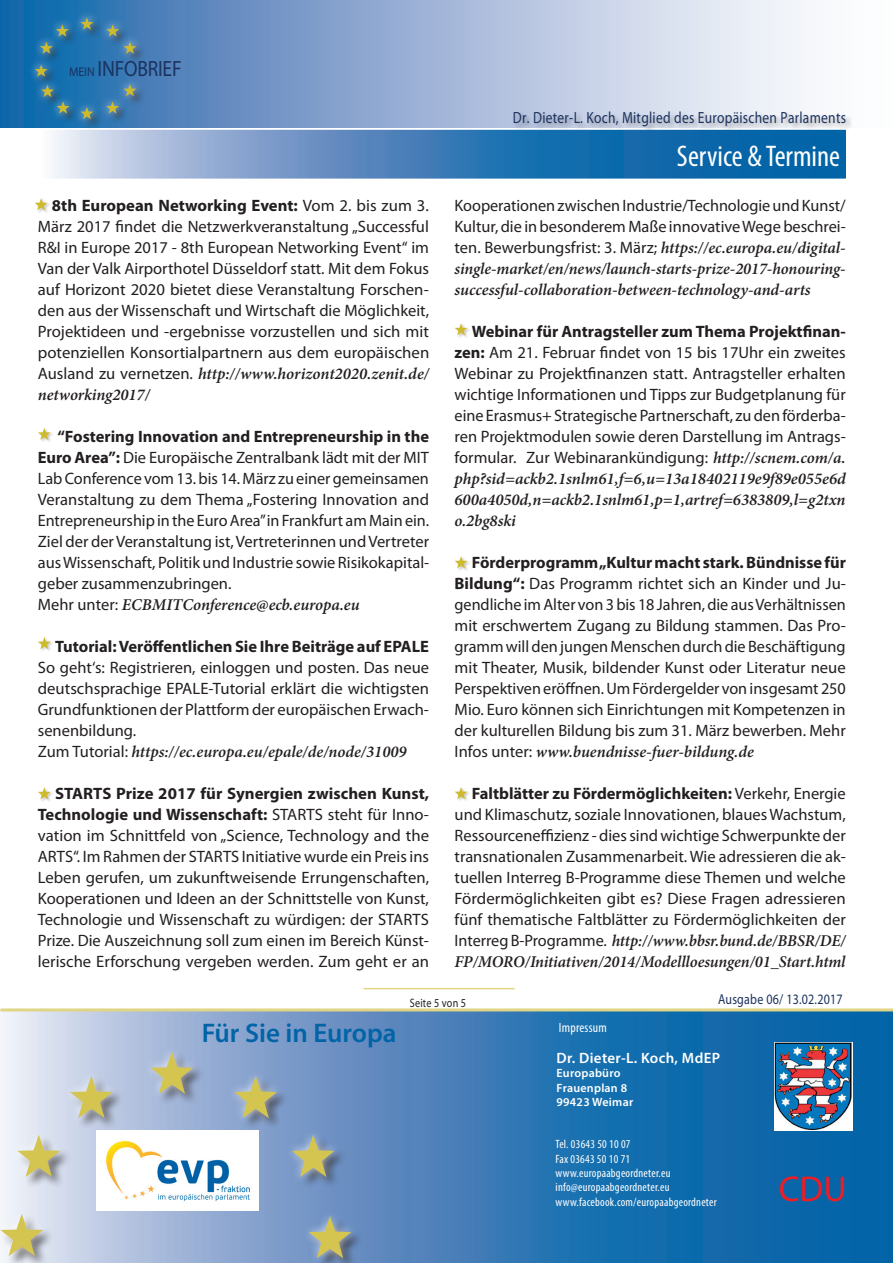
<style>
.page{position:relative;width:893px;height:1263px;background:#fff}
.page>*{position:absolute;margin:0;border:0;box-sizing:border-box;transform-origin:0 0}
.t1{font:36px "Myriad Pro";color:#ed1d26}
.t2{font:condensed 30px "Myriad Pro";color:#fff}
.t3{font:600 27px "Myriad Pro";color:#0164a7}
.t4{font:22.05px "Myriad Pro";letter-spacing:-.01em;color:#1b325f;scale:.88 1}
.t5{font:16.5px/21px "Myriad Pro";color:#231f20;text-align:justify}
.t6{font:italic 600 16.5px/21px "Minion Pro";color:#231f20}
.t7{font:700 16.5px "Myriad Pro";color:#231f20}
.t8{font:16.2px "Myriad Pro";letter-spacing:.02em;color:#1b325f;scale:.83 1}
.t9{font:600 15px "Myriad Pro";letter-spacing:.02em;color:#fff}
.t10{font:14.4px "Myriad Pro";letter-spacing:.02em;color:#1b325f;scale:.83 1}
.t11{font:condensed 13.5px "Myriad Pro";letter-spacing:.02em;color:#fff}
.t12{font:12.15px "Myriad Pro";letter-spacing:.02em;color:#231f20;scale:.83 1}
.t13{font:condensed 12px/14.4px "Myriad Pro";letter-spacing:.02em;color:#fff}
.t14{font:600 12px/14.4px "Myriad Pro";letter-spacing:.02em;color:#fff}
.s1{font-size:12.75px}
.s2{font-weight:700}
.s3{font-family:"Myriad Pro";font-weight:400;font-style:normal}
.s4{font-family:"Minion Pro";font-weight:600;font-style:italic}
</style>
<div class="page">
<svg style="left:0;top:1011px;width:893px;height:251px;background:#3078b3"></svg>
<hr style="left:364px;top:988px;width:150px;height:1px;background:#e0d584">
<div style="left:0;top:1044px;width:359px;height:219px;background:#fff;opacity:.75"></div>
<svg style="left:151px;top:1051px;width:42px;height:43px;background:#b1b49d"></svg>
<svg style="left:309px;top:1216px;width:42px;height:42px;background:#98a292"></svg>
<svg style="left:0;top:1214px;width:43px;height:42px"></svg>
<svg style="left:292px;top:1135px;width:43px;height:42px;background:#99a393"></svg>
<svg style="left:17px;top:1135px;width:43px;height:42px;background:#cfccaa"></svg>
<svg style="left:70px;top:1076px;width:43px;height:42px;background:#c1c1a4"></svg>
<svg style="left:234px;top:1076px;width:43px;height:42px;background:#a2aa97"></svg>
<img style="left:775px;top:1042px;width:77px;height:89px">
<hr style="left:0;top:1010px;width:893px;height:1px;background:#e0d584">
<div style="left:37px;top:636px;width:17px;height:17px;background:#231f20;opacity:.22"></div>
<svg style="left:38px;top:637px;width:13px;height:12px"></svg>
<div style="left:454px;top:786px;width:17px;height:17px;background:#231f20;opacity:.22"></div>
<svg style="left:455px;top:787px;width:13px;height:12px"></svg>
<div style="left:37px;top:787px;width:17px;height:16px;background:#231f20;opacity:.22"></div>
<svg style="left:38px;top:787px;width:13px;height:12px"></svg>
<div style="left:454px;top:556px;width:17px;height:16px;background:#231f20;opacity:.22"></div>
<svg style="left:455px;top:556px;width:13px;height:12px"></svg>
<div style="left:34px;top:198px;width:17px;height:16px;background:#231f20;opacity:.22"></div>
<svg style="left:35px;top:198px;width:13px;height:12px"></svg>
<div style="left:0;top:0;width:893px;height:128px;background:linear-gradient(to right,#1d64aa,#fff)"></div>
<div style="left:512px;top:110px;width:341px;height:24px;background:#231f20;opacity:.39"></div>
<div style="left:33px;top:16px;width:114px;height:114px;background:#231f20;opacity:.75"></div>
<div style="left:26px;top:10px;width:118px;height:117px;background:#fff;opacity:.75"></div>
<svg style="left:80px;top:17px;width:13px;height:13px"></svg>
<svg style="left:35px;top:64px;width:13px;height:13px"></svg>
<svg style="left:80px;top:107px;width:13px;height:12px"></svg>
<svg style="left:106px;top:84px;width:30px;height:30px"></svg>
<svg style="left:41px;top:85px;width:29px;height:29px"></svg>
<svg style="left:40px;top:24px;width:29px;height:30px"></svg>
<svg style="left:106px;top:24px;width:30px;height:30px"></svg>
<hr style="left:0;top:1008px;width:893px;height:2px;background:#e0d584">
<svg style="left:52px;top:133px;width:791px;height:43px;background:#4d89bd"></svg>
<div style="left:37px;top:427px;width:17px;height:16px;background:#231f20;opacity:.22"></div>
<svg style="left:38px;top:428px;width:13px;height:12px"></svg>
<div style="left:454px;top:323px;width:17px;height:16px;background:#231f20;opacity:.22"></div>
<svg style="left:455px;top:323px;width:13px;height:12px"></svg>
<img style="left:96px;top:1130px;width:162px;height:80px">
<h3 class="t4" style="left:69px;top:55px;width:129px"><span class="s1">MEIN</span> INFOBRIEF</h3>
<p class="t5" style="left:38px;top:194px;width:393px;text-indent:14px"><span class="s2">8th European Networking Event:</span> Vom 2. bis zum 3.<br>März 2017 findet die Netzwerkveranstaltung „Successful R&amp;I in Europe 2017 - 8th European Networking Event“ im Van der Valk Airporthotel Düsseldorf statt. Mit dem Fokus auf Horizont 2020 bietet diese Veranstaltung Forschen&shy;den aus der Wissenschaft und Wirtschaft die Möglichkeit, Projektideen und -ergebnisse vorzustellen und sich mit potenziellen Konsortialpartnern aus dem europäischen</p>
<p class="t6" style="left:38px;top:363px;width:393px"><span class="s3">Ausland zu vernetzen.</span> http://www.horizont2020.zenit.de/ networking2017/</p>
<p class="t5" style="left:38px;top:425px;width:393px;text-indent:20px"><span class="s2">“Fostering Innovation and Entrepreneurship in the Euro Area”:</span> Die Europäische Zentralbank lädt mit der MIT Lab Conference vom 13. bis 14. März zu einer gemeinsamen Veranstaltung zu dem Thema „Fostering Innovation and Entrepreneurship in the Euro Area” in Frankfurt am Main ein.<br>Ziel der der Veranstaltung ist, Vertreterinnen und Vertreter aus Wissenschaft, Politik und Industrie sowie Risikokapital&shy;geber zusammenzubringen.</p>
<p class="t6" style="left:38px;top:594px;width:323px"><span class="s3">Mehr unter:</span> ECBMITConference@ecb.europa.eu</p>
<p class="t7" style="left:55px;top:635px;width:375px">Tutorial: Veröffentlichen Sie Ihre Beiträge auf EPALE</p>
<p class="t5" style="left:38px;top:656px;width:393px">So geht‘s: Registrieren, einloggen und posten. Das neue deutschsprachige EPALE-Tutorial erklärt die wichtigsten Grundfunktionen der Plattform der europäischen Erwach&shy;senenbildung.</p>
<p class="t6" style="left:38px;top:741px;width:370px"><span class="s3">Zum Tutorial:</span> https://ec.europa.eu/epale/de/node/31009</p>
<p class="t5" style="left:38px;top:782px;width:393px;text-indent:17px"><span class="s2">STARTS Prize 2017 für Synergien zwischen Kunst, Technologie und Wissenschaft:</span> STARTS steht für Inno&shy;vation im Schnittfeld von „Science, Technology and the ARTS“. Im Rahmen der STARTS Initiative wurde ein Preis ins Leben gerufen, um zukunftweisende Errungenschaften, Kooperationen und Ideen an der Schnittstelle von Kunst, Technologie und Wissenschaft zu würdigen: der STARTS Prize. Die Auszeichnung soll zum einen im Bereich Künst&shy;lerische Erforschung vergeben werden. Zum geht er an</p>
<p class="t8" style="left:513px;top:108px;width:403px">Dr. Dieter-L. Koch, Mitglied des Europäischen Parlaments</p>
<h2 class="t2" style="left:677px;top:138px;width:165px">Service &amp; Termine</h2>
<p class="t5" style="left:455px;top:194px;width:393px">Kooperationen zwischen Industrie/Technologie und Kunst/<br>Kultur, die in besonderem Maße innovative Wege beschrei-</p>
<p class="t6" style="left:455px;top:237px;width:393px;text-align:justify"><span class="s3">ten. Bewerbungsfrist: 3. März;</span> https://ec.europa.eu/digital&shy;single-market/en/news/launch-starts-prize-2017-honouring&shy;successful-collaboration-between-technology-and-arts</p>
<p class="t5" style="left:455px;top:320px;width:393px;text-indent:17px"><span class="s2">Webinar für Antragsteller zum Thema Projektfinan&shy;zen:</span> Am 21. Februar findet von 15 bis 17Uhr ein zweites Webinar zu Projektfinanzen statt. Antragsteller erhalten wichtige Informationen und Tipps zur Budgetplanung für eine Erasmus+ Strategische Partnerschaft, zu den förderba&shy;ren Projektmodulen sowie deren Darstellung im Antrags&shy;formular. Zur Webinarankündigung: <span class="s4">http://scnem.com/a.</span></p>
<p class="t6" style="left:455px;top:468px;width:393px;text-align:justify">php?sid=ackb2.1snlm61,f=6,u=13a18402119e9f89e055e6d 600a4050d,n=ackb2.1snlm61,p=1,artref=6383809,l=g2txn o.2bg8ski</p>
<p class="t5" style="left:455px;top:551px;width:393px;text-indent:17px"><span class="s2">Förderprogramm „Kultur macht stark. Bündnisse für Bildung“:</span> Das Programm richtet sich an Kinder und Ju&shy;gendliche im Alter von 3 bis 18 Jahren, die aus Verhältnissen mit erschwertem Zugang zu Bildung stammen. Das Pro&shy;gramm will den jungen Menschen durch die Beschäftigung mit Theater, Musik, bildender Kunst oder Literatur neue Perspektiven eröffnen. Um Fördergelder von insgesamt 250<br>Mio. Euro können sich Einrichtungen mit Kompetenzen in der kulturellen Bildung bis zum 31. März bewerben. Mehr</p>
<p class="t6" style="left:455px;top:741px;width:301px"><span class="s3">Infos unter:</span> www.buendnisse-fuer-bildung.de</p>
<p class="t5" style="left:455px;top:782px;width:393px;text-indent:17px"><span class="s2">Faltblätter zu Fördermöglichkeiten:</span> Verkehr, Energie und Klimaschutz, soziale Innovationen, blaues Wachstum, Ressourceneffizienz - dies sind wichtige Schwerpunkte der transnationalen Zusammenarbeit. Wie adressieren die ak&shy;tuellen Interreg B-Programme diese Themen und welche Fördermöglichkeiten gibt es? Diese Fragen adressieren fünf thematische Faltblätter zu Fördermöglichkeiten der</p>
<p class="t6" style="left:455px;top:930px;width:393px"><span class="s3">Interreg B-Programme.</span> http://www.bbsr.bund.de/BBSR/DE/<br>FP/MORO/Initiativen/2014/Modellloesungen/01_Start.html</p>
<h3 class="t3" style="left:202px;top:1016px;width:196px">Für Sie in Europa</h3>
<p class="t12" style="left:410px;top:995px;width:69px">Seite 5 von 5</p>
<p class="t10" style="left:718px;top:990px;width:152px">Ausgabe 06/ 13.02.2017</p>
<p class="t11" style="left:559px;top:1019px;width:50px">Impressum</p>
<p class="t9" style="left:557px;top:1048px;width:165px">Dr. Dieter-L. Koch, MdEP</p>
<p class="t14" style="left:557px;top:1066px;width:78px">Europabüro<br>Frauenplan 8<br>99423 Weimar</p>
<p class="t13" style="left:556px;top:1137px;width:163px">Tel. 03643 50 10 07<br>Fax 03643 50 10 71 www.europaabgeordneter.eu info@europaabgeordneter.eu www.facebook.com/europaabgeordneter</p>
<h1 class="t1" style="left:779px;top:1166px;width:70px">CDU</h1>
</div>
